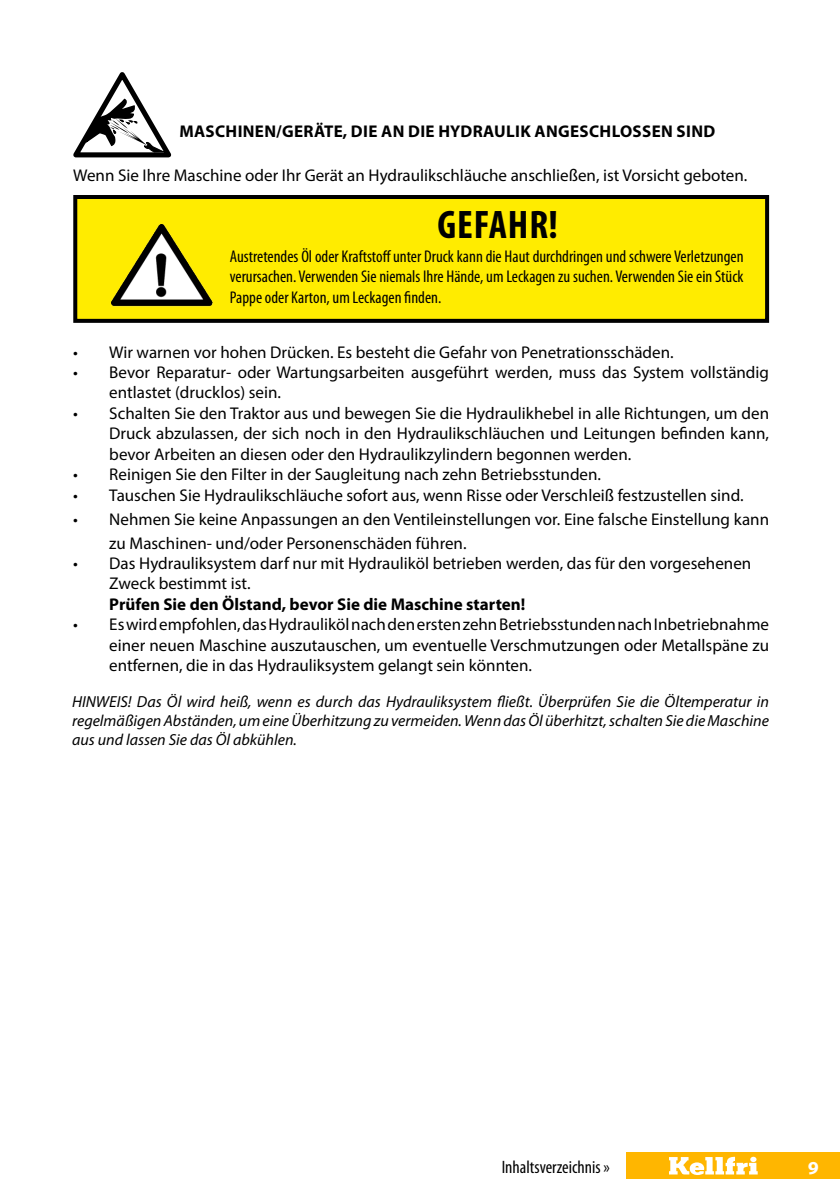
<style>
.page{position:relative;width:840px;height:1191px;background:#fff}
.page>*{position:absolute;margin:0;border:0;box-sizing:border-box;transform-origin:0 0}
.t1{font:700 condensed 40px "Myriad Pro";letter-spacing:.02em;color:#000}
.t2{font:700 20px "Myriad Pro";color:#fff}
.t3{font:condensed 18px "Myriad Pro";color:#000}
.t4{font:17px/20.4px "Myriad Pro";color:#000}
.t5{font:condensed 17px/20.4px "Myriad Pro";color:#000;text-align:justify}
.t6{font:700 17px "Myriad Pro";letter-spacing:.005em;color:#000}
.t7{font:italic 16px/19.2px "Myriad Pro";color:#000;text-align:justify}
</style>
<div class="page">
<div style="left:626px;top:1152px;width:213px;height:27px;background:#ffb600"></div>
<svg style="left:669px;top:1156px;width:88px;height:19px"></svg>
<svg style="left:73px;top:72px;width:99px;height:86px"></svg>
<div style="left:75px;top:197px;width:691px;height:124px;background:#ffec00"></div>
<div style="left:73px;top:195px;width:695px;height:128px;border:4px solid #000"></div>
<img style="left:112px;top:224px;width:100px;height:83px">
<p class="t6" style="left:179px;top:120px;width:537px">MASCHINEN/GERÄTE, DIE AN DIE HYDRAULIK ANGESCHLOSSEN SIND</p>
<p class="t4" style="left:73px;top:165px;width:675px">Wenn Sie Ihre Maschine oder Ihr Gerät an Hydraulikschläuche anschließen, ist Vorsicht geboten.</p>
<h1 class="t1" style="left:437px;top:200px;width:122px">GEFAHR!</h1>
<p class="t5" style="left:230px;top:246px;width:515px">Austretendes Öl oder Kraftstoff unter Druck kann die Haut durchdringen und schwere Verletzungen verursachen. Verwenden Sie niemals Ihre Hände, um Leckagen zu suchen. Verwenden Sie ein Stück Pappe oder Karton, um Leckagen finden.</p>
<p class="t4" style="left:73px;top:341px;width:601px">• Wir warnen vor hohen Drücken. Es besteht die Gefahr von Penetrationsschäden.</p>
<p class="t4" style="left:109px;top:362px;width:661px;text-indent:-36px">• Bevor Reparatur- oder Wartungsarbeiten ausgeführt werden, muss das System vollständig entlastet (drucklos) sein.</p>
<p class="t4" style="left:109px;top:403px;width:661px;text-align:justify;text-indent:-36px">• Schalten Sie den Traktor aus und bewegen Sie die Hydraulikhebel in alle Richtungen, um den Druck abzulassen, der sich noch in den Hydraulikschläuchen und Leitungen befinden kann, bevor Arbeiten an diesen oder den Hydraulikzylindern begonnen werden.</p>
<p class="t4" style="left:73px;top:464px;width:529px">• Reinigen Sie den Filter in der Saugleitung nach zehn Betriebsstunden.</p>
<p class="t4" style="left:73px;top:484px;width:671px">• Tauschen Sie Hydraulikschläuche sofort aus, wenn Risse oder Verschleiß festzustellen sind.</p>
<p class="t4" style="left:109px;top:506px;width:661px;line-height:24px;text-indent:-36px">• Nehmen Sie keine Anpassungen an den Ventileinstellungen vor. Eine falsche Einstellung kann zu Maschinen- und/oder Personenschäden führen.</p>
<p class="t4" style="left:109px;top:553px;width:643px;text-indent:-36px">• Das Hydrauliksystem darf nur mit Hydrauliköl betrieben werden, das für den vorgesehenen<br>Zweck bestimmt ist.</p>
<p class="t6" style="left:109px;top:593px;width:417px">Prüfen Sie den Ölstand, bevor Sie die Maschine starten!</p>
<p class="t4" style="left:109px;top:614px;width:661px;text-align:justify;text-indent:-36px">• Es wird empfohlen, das Hydrauliköl nach den ersten zehn Betriebsstunden nach Inbetriebnahme einer neuen Maschine auszutauschen, um eventuelle Verschmutzungen oder Metallspäne zu entfernen, die in das Hydrauliksystem gelangt sein könnten.</p>
<p class="t7" style="left:72px;top:691px;width:698px">HINWEIS! Das Öl wird heiß, wenn es durch das Hydrauliksystem fließt. Überprüfen Sie die Öltemperatur in regelmäßigen Abständen, um eine Überhitzung zu vermeiden. Wenn das Öl überhitzt, schalten Sie die Maschine aus und lassen Sie das Öl abkühlen.</p>
<p class="t3" style="left:501px;top:1156px;width:110px">Inhaltsverzeichnis »</p>
<p class="t2" style="left:807px;top:1152px;width:13px">9</p>
</div>
